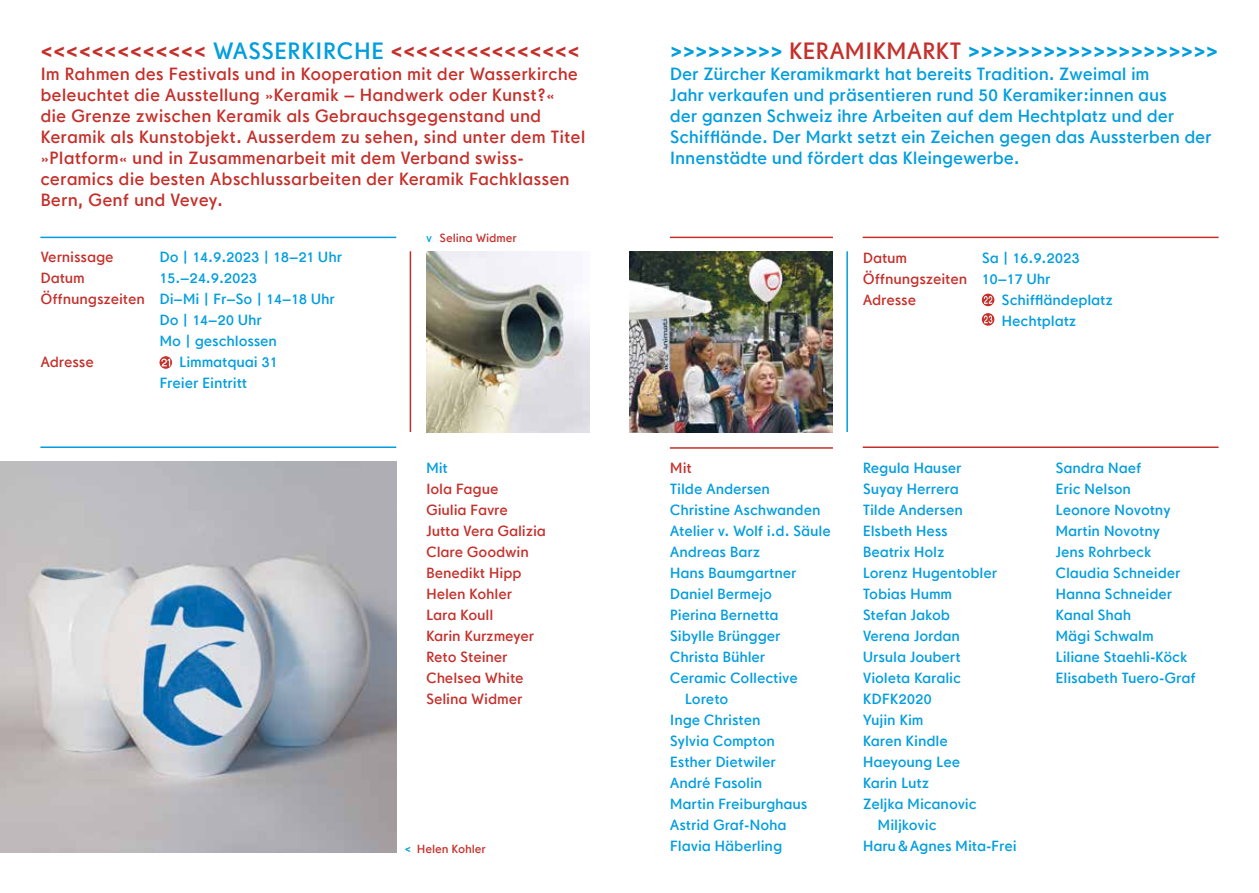
<style>
.page{position:relative;width:1259px;height:893px;background:#fff}
.page>*{position:absolute;margin:0;border:0;box-sizing:border-box;transform-origin:0 0}
.t1{font:24px "Drescher Grotesk BT Small Sizes";letter-spacing:-.01em;color:#009dde}
.t2{font:24px "Drescher Grotesk BT Small Sizes";color:#c42f2a}
.t3{font:18px/21px "Drescher Grotesk BT Small Sizes";color:#c42f2a}
.t4{font:18px/21px "Drescher Grotesk BT Small Sizes";letter-spacing:-.01em;color:#009dde}
.t5{font:15px/21px "Drescher Grotesk BT Small Sizes";letter-spacing:-.01em;color:#009dde}
.t6{font:15px/21px "Drescher Grotesk BT Small Sizes";letter-spacing:-.01em;color:#c42f2a}
.t7{font:12px "Drescher Grotesk BT Small Sizes";letter-spacing:-.01em;color:#c42f2a}
.s1{color:#009dde}
.s2{color:#c42f2a}
</style>
<div class="page">
<img style="left:0;top:461px;width:396px;height:392px">
<svg style="left:159px;top:356px;width:13px;height:13px"></svg>
<svg style="left:161px;top:359px;width:9px;height:7px"></svg>
<img style="left:426px;top:251px;width:163px;height:181px">
<svg style="left:981px;top:294px;width:13px;height:12px"></svg>
<svg style="left:984px;top:296px;width:8px;height:8px"></svg>
<svg style="left:981px;top:313px;width:13px;height:13px"></svg>
<svg style="left:984px;top:315px;width:8px;height:8px"></svg>
<img style="left:629px;top:251px;width:204px;height:181px">
<hr style="left:40px;top:237px;width:356px;height:1px;background:#009dde">
<hr style="left:862px;top:237px;width:356px;height:1px;background:#c42f2a">
<hr style="left:862px;top:446px;width:356px;height:2px;background:#c42f2a">
<hr style="left:670px;top:237px;width:163px;height:1px;background:#c42f2a">
<hr style="left:670px;top:447px;width:163px;height:2px;background:#c42f2a">
<hr style="left:40px;top:446px;width:356px;height:2px;background:#009dde">
<hr style="left:410px;top:251px;width:1px;height:181px;background:#c42f2a">
<hr style="left:846px;top:251px;width:2px;height:181px;background:#009dde">
<h1 class="t2" style="left:40px;top:36px;width:541px">&lt;&lt;&lt;&lt;&lt;&lt;&lt;&lt;&lt;&lt;&lt;&lt;&lt; <span class="s1">WASSERKIRCHE</span> &lt;&lt;&lt;&lt;&lt;&lt;&lt;&lt;&lt;&lt;&lt;&lt;&lt;&lt;&lt;</h1>
<p class="t3" style="left:40px;top:63px;width:547px">Im Rahmen des Festivals und in Kooperation mit der Wasserkirche beleuchtet die Ausstellung »Keramik – Handwerk oder Kunst?« die Grenze zwischen Keramik als Gebrauchsgegenstand und Keramik als Kunstobjekt. Ausserdem zu sehen, sind unter dem Titel »Platform« und in Zusammenarbeit mit dem Verband swiss&shy;ceramics die besten Abschlussarbeiten der Keramik Fachklassen Bern, Genf und Vevey.</p>
<p class="t6" style="left:40px;top:247px;width:75px">Vernissage</p>
<p class="t5" style="left:159px;top:247px;width:184px">Do | 14.9.2023 | 18–21 Uhr</p>
<p class="t6" style="left:40px;top:268px;width:46px">Datum</p>
<p class="t5" style="left:159px;top:268px;width:99px">15.–24.9.2023</p>
<p class="t5" style="left:40px;top:289px;width:296px"><span class="s2">Öffnungszeiten</span> Di–Mi | Fr–So | 14–18 Uhr</p>
<p class="t5" style="left:159px;top:310px;width:104px">Do | 14–20 Uhr</p>
<p class="t5" style="left:159px;top:331px;width:119px">Mo | geschlossen</p>
<p class="t6" style="left:40px;top:352px;width:55px">Adresse</p>
<p class="t5" style="left:159px;top:352px;width:119px;text-indent:20px">Limmatquai 31<br>Freier Eintritt</p>
<p class="t7" style="left:426px;top:231px;width:92px"><span class="s1">v</span> Selina Widmer</p>
<p class="t5" style="left:426px;top:457px;width:23px">Mit</p>
<p class="t6" style="left:426px;top:478px;width:121px">Iola Fague<br>Giulia Favre<br>Jutta Vera Galizia<br>Clare Goodwin<br>Benedikt Hipp<br>Helen Kohler<br>Lara Koull<br>Karin Kurzmeyer<br>Reto Steiner<br>Chelsea White<br>Selina Widmer</p>
<p class="t7" style="left:405px;top:841px;width:83px"><span class="s1">&lt;</span> Helen Kohler</p>
<h1 class="t1" style="left:670px;top:36px;width:550px">&gt;&gt;&gt;&gt;&gt;&gt;&gt;&gt;&gt; <span class="s2">KERAMIKMARKT</span> &gt;&gt;&gt;&gt;&gt;&gt;&gt;&gt;&gt;&gt;&gt;&gt;&gt;&gt;&gt;&gt;&gt;&gt;&gt;&gt;</h1>
<p class="t4" style="left:670px;top:63px;width:543px">Der Zürcher Keramikmarkt hat bereits Tradition. Zweimal im<br>Jahr verkaufen und präsentieren rund 50 Keramiker:innen aus<br>der ganzen Schweiz ihre Arbeiten auf dem Hechtplatz und der Schifflände. Der Markt setzt ein Zeichen gegen das Aussterben der Innenstädte und fördert das Kleingewerbe.</p>
<p class="t6" style="left:862px;top:247px;width:219px;text-indent:119px"><span class="s1">Sa | 16.9.2023<br></span>Öffnungszeiten <span class="s1">10–17 Uhr<br></span>Adresse</p>
<p class="t6" style="left:862px;top:247px;width:46px">Datum</p>
<p class="t5" style="left:1001px;top:289px;width:113px">Schiffländeplatz<br>Hechtplatz</p>
<p class="t6" style="left:670px;top:457px;width:23px">Mit</p>
<p class="t5" style="left:670px;top:478px;width:102px">Tilde Andersen</p>
<p class="t5" style="left:670px;top:499px;width:152px">Christine Aschwanden</p>
<p class="t5" style="left:670px;top:520px;width:162px">Atelier v. Wolf i.d. Säule</p>
<p class="t5" style="left:670px;top:541px;width:92px">Andreas Barz</p>
<p class="t5" style="left:670px;top:562px;width:128px">Hans Baumgartner</p>
<p class="t5" style="left:670px;top:583px;width:104px">Daniel Bermejo</p>
<p class="t5" style="left:670px;top:604px;width:110px">Pierina Bernetta</p>
<p class="t5" style="left:670px;top:625px;width:112px">Sibylle Brüngger</p>
<p class="t5" style="left:670px;top:646px;width:97px">Christa Bühler</p>
<p class="t5" style="left:670px;top:667px;width:129px">Ceramic Collective</p>
<p class="t5" style="left:685px;top:688px;width:45px">Loreto</p>
<p class="t5" style="left:670px;top:709px;width:92px">Inge Christen</p>
<p class="t5" style="left:670px;top:730px;width:107px">Sylvia Compton</p>
<p class="t5" style="left:670px;top:751px;width:108px">Esther Dietwiler</p>
<p class="t5" style="left:670px;top:772px;width:94px">André Fasolin</p>
<p class="t5" style="left:670px;top:793px;width:139px">Martin Freiburghaus</p>
<p class="t5" style="left:670px;top:814px;width:118px">Astrid Graf-Noha</p>
<p class="t5" style="left:670px;top:835px;width:114px">Flavia Häberling</p>
<p class="t5" style="left:862px;top:457px;width:100px">Regula Hauser</p>
<p class="t5" style="left:862px;top:478px;width:98px">Suyay Herrera</p>
<p class="t5" style="left:862px;top:499px;width:102px">Tilde Andersen</p>
<p class="t5" style="left:862px;top:520px;width:87px">Elsbeth Hess</p>
<p class="t5" style="left:862px;top:541px;width:83px">Beatrix Holz</p>
<p class="t5" style="left:862px;top:562px;width:136px">Lorenz Hugentobler</p>
<p class="t5" style="left:862px;top:583px;width:91px">Tobias Humm</p>
<p class="t5" style="left:862px;top:604px;width:89px">Stefan Jakob</p>
<p class="t5" style="left:862px;top:625px;width:99px">Verena Jordan</p>
<p class="t5" style="left:862px;top:646px;width:99px">Ursula Joubert</p>
<p class="t5" style="left:862px;top:667px;width:100px">Violeta Karalic</p>
<p class="t5" style="left:862px;top:688px;width:71px">KDFK2020</p>
<p class="t5" style="left:862px;top:709px;width:62px">Yujin Kim</p>
<p class="t5" style="left:862px;top:730px;width:87px">Karen Kindle</p>
<p class="t5" style="left:862px;top:751px;width:99px">Haeyoung Lee</p>
<p class="t5" style="left:862px;top:772px;width:68px">Karin Lutz</p>
<p class="t5" style="left:862px;top:793px;width:116px">Zeljka Micanovic</p>
<p class="t5" style="left:877px;top:814px;width:61px">Miljkovic</p>
<p class="t5" style="left:862px;top:835px;width:155px">Haru&amp;Agnes Mita-Frei</p>
<p class="t5" style="left:1055px;top:457px;width:142px">Sandra Naef<br>Eric Nelson<br>Leonore Novotny<br>Martin Novotny<br>Jens Rohrbeck<br>Claudia Schneider<br>Hanna Schneider<br>Kanal Shah<br>Mägi Schwalm<br>Liliane Staehli-Köck<br>Elisabeth Tuero-Graf</p>
</div>
